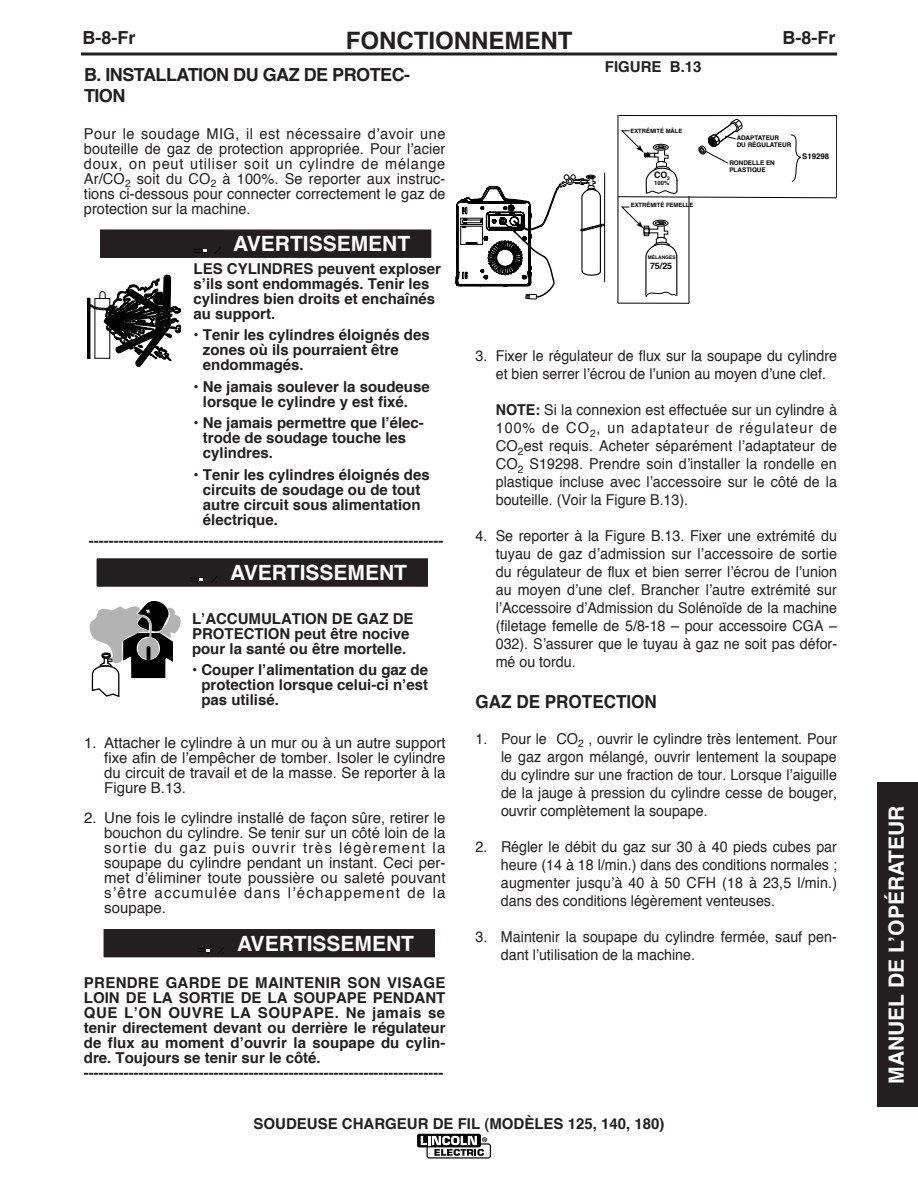
<style>
.page{position:relative;width:918px;height:1188px;background:#fff}
.page>*{position:absolute;margin:0;border:0;box-sizing:border-box;transform-origin:0 0}
.t1{font:700 24px "Helvetica";color:#231f20}
.t2{font:700 21px "Helvetica";color:#fff}
.t3{font:700 18px/21.6px "Helvetica";letter-spacing:-.03em;color:#231f20}
.t4{font:700 18px "Helvetica";color:#231f20;scale:.95 1}
.t5{font:15px/18px "Helvetica";color:#231f20;text-align:justify;scale:.95 1}
.t6{font:700 15px/15px "Helvetica";color:#231f20}
.t7{font:15px/15px "Helvetica";color:#231f20;text-align:justify}
.t8{font:700 8.85px "Helvetica";color:#000}
.t9{font:700 7.8px "Helvetica";color:#000}
.t10{font:700 6.3px/7.6px "Helvetica";color:#000}
.t11{font:700 5.85px "Helvetica";color:#000}
.t12{font:700 4.95px "Helvetica";color:#000}
.s1{font-weight:700}
</style>
<div class="page">
<svg style="left:81px;top:52px;width:756px;height:4px;background:#595657"></svg>
<svg style="left:417px;top:1134px;width:64px;height:13px"></svg>
<svg style="left:421px;top:1136px;width:70px;height:23px"></svg>
<hr style="left:604px;top:173px;width:1px;height:108px;background:#000">
<hr style="left:688px;top:197px;width:1px;height:106px;background:#000">
<hr style="left:617px;top:115px;width:1px;height:188px;background:#000">
<hr style="left:618px;top:303px;width:71px;height:1px;background:#000">
<svg style="left:621px;top:206px;width:57px;height:91px"></svg>
<svg style="left:617px;top:115px;width:220px;height:84px"></svg>
<svg style="left:456px;top:174px;width:149px;height:125px"></svg>
<div style="left:100px;top:229px;width:331px;height:29px;background:#231f20"></div>
<div style="left:97px;top:226px;width:337px;height:35px;border:3px solid #fff"></div>
<svg style="left:193px;top:248px;width:27px;height:6px"></svg>
<div style="left:87px;top:298px;width:3px;height:61px;border:1px solid #000"></div>
<svg style="left:89px;top:274px;width:92px;height:93px"></svg>
<svg style="left:89px;top:601px;width:92px;height:97px"></svg>
<div style="left:97px;top:558px;width:331px;height:29px;background:#231f20"></div>
<div style="left:94px;top:555px;width:337px;height:35px;border:3px solid #fff"></div>
<svg style="left:190px;top:576px;width:27px;height:7px"></svg>
<div style="left:104px;top:929px;width:331px;height:28px;background:#231f20"></div>
<div style="left:101px;top:926px;width:337px;height:34px;border:3px solid #fff"></div>
<svg style="left:197px;top:947px;width:27px;height:7px"></svg>
<div style="left:878px;top:782px;width:40px;height:325px;background:#231f20"></div>
<p class="t3" style="left:82px;top:28px;width:54px">B-8-Fr</p>
<h1 class="t1" style="left:346px;top:31px;width:228px">FONCTIONNEMENT</h1>
<p class="t3" style="left:783px;top:28px;width:54px">B-8-Fr</p>
<p class="t3" style="left:84px;top:65px;width:328px">B. INSTALLATION DU GAZ DE PROTEC-<br>TION</p>
<p class="t7" style="left:84px;top:127px;width:363px">Pour le soudage MIG, il est nécessaire d’avoir une bouteille de gaz de protection appropriée. Pour l’acier doux, on peut utiliser soit un cylindre de mélange Ar/CO<sub>2</sub> soit du CO<sub>2</sub> à 100%. Se reporter aux instruc&shy;tions ci-dessous pour connecter correctement le gaz de protection sur la machine.</p>
<h2 class="t2" style="left:233px;top:235px;width:178px">AVERTISSEMENT</h2>
<p class="t6" style="left:194px;top:262px;width:249px">LES CYLINDRES peuvent exploser s’ils sont endommagés. Tenir les cylindres bien droits et enchaînés au support.</p>
<p class="t6" style="left:203px;top:329px;width:228px;text-indent:-9px">• Tenir les cylindres éloignés des zones où ils pourraient être endommagés.</p>
<p class="t6" style="left:203px;top:380px;width:228px;text-indent:-9px">• Ne jamais soulever la soudeuse lorsque le cylindre y est fixé.</p>
<p class="t6" style="left:203px;top:417px;width:222px;text-indent:-9px">• Ne jamais permettre que l’élec&shy;trode de soudage touche les cylindres.</p>
<p class="t6" style="left:203px;top:468px;width:228px;text-indent:-9px">• Tenir les cylindres éloignés des circuits de soudage ou de tout autre circuit sous alimentation électrique.</p>
<p class="t6" style="left:89px;top:535px;width:356px">-----------------------------------------------------------------------</p>
<h2 class="t2" style="left:230px;top:564px;width:178px">AVERTISSEMENT</h2>
<p class="t6" style="left:192px;top:612px;width:223px">L’ACCUMULATION DE GAZ DE<br>PROTECTION peut être nocive pour la santé ou être mortelle.</p>
<p class="t6" style="left:201px;top:664px;width:228px;text-align:justify;text-indent:-9px">• Couper l’alimentation du gaz de protection lorsque celui-ci n’est pas utilisé.</p>
<p class="t7" style="left:104px;top:737px;width:343px;text-indent:-20px">1. Attacher le cylindre à un mur ou à un autre support fixe afin de l’empêcher de tomber. Isoler le cylindre du circuit de travail et de la masse. Se reporter à la Figure B.13.</p>
<p class="t7" style="left:104px;top:812px;width:343px;text-indent:-20px">2. Une fois le cylindre installé de façon sûre, retirer le bouchon du cylindre. Se tenir sur un côté loin de la sortie du gaz puis ouvrir très légèrement la soupape du cylindre pendant un instant. Ceci per&shy;met d’éliminer toute poussière ou saleté pouvant s’être accumulée dans l’échappement de la soupape.</p>
<h2 class="t2" style="left:237px;top:935px;width:178px">AVERTISSEMENT</h2>
<p class="t6" style="left:84px;top:977px;width:363px">PRENDRE GARDE DE MAINTENIR SON VISAGE LOIN DE LA SORTIE DE LA SOUPAPE PENDANT QUE L’ON OUVRE LA SOUPAPE. Ne jamais se tenir directement devant ou derrière le régulateur de flux au moment d’ouvrir la soupape du cylin&shy;dre. Toujours se tenir sur le côté. ------------------------------------------------------------------------</p>
<p class="t6" style="left:605px;top:60px;width:98px">FIGURE B.13</p>
<p class="t11" style="left:630px;top:128px;width:53px">EXTRÉMITÉ MÂLE</p>
<p class="t8" style="left:654px;top:172px;width:15px">CO</p>
<p class="t12" style="left:667px;top:176px;width:4px">2</p>
<p class="t11" style="left:654px;top:181px;width:17px">100%</p>
<p class="t11" style="left:631px;top:203px;width:64px">EXTRÉMITÉ FEMELLE</p>
<p class="t12" style="left:648px;top:255px;width:29px">MÉLANGES</p>
<p class="t8" style="left:650px;top:262px;width:24px">75/25</p>
<p class="t10" style="left:737px;top:134px;width:56px">ADAPTATEUR<br>DU RÉGULATEUR</p>
<p class="t10" style="left:729px;top:159px;width:47px">RONDELLE EN<br>PLASTIQUE</p>
<p class="t9" style="left:802px;top:153px;width:29px">S19298</p>
<p class="t5" style="left:496px;top:348px;width:361px;text-indent:-20px">3. Fixer le régulateur de flux sur la soupape du cylindre et bien serrer l’écrou de l’union au moyen d’une clef.</p>
<p class="t5" style="left:496px;top:402px;width:361px"><span class="s1">NOTE:</span> Si la connexion est effectuée sur un cylindre à 100% de CO<sub>2</sub>, un adaptateur de régulateur de CO<sub>2</sub>est requis. Acheter séparément l’adaptateur de CO<sub>2</sub> S19298. Prendre soin d’installer la rondelle en plastique incluse avec l’accessoire sur le côté de la bouteille. (Voir la Figure B.13).</p>
<p class="t5" style="left:496px;top:528px;width:361px;text-indent:-20px">4. Se reporter à la Figure B.13. Fixer une extrémité du tuyau de gaz d’admission sur l’accessoire de sortie du régulateur de flux et bien serrer l’écrou de l’union au moyen d’une clef. Brancher l’autre extrémité sur l’Accessoire d’Admission du Solénoïde de la machine (filetage femelle de 5/8-18 – pour accessoire CGA – 032). S’assurer que le tuyau à gaz ne soit pas défor&shy;mé ou tordu.</p>
<p class="t4" style="left:476px;top:694px;width:193px">GAZ DE PROTECTION</p>
<p class="t5" style="left:501px;top:731px;width:355px;text-indent:-26px">1. Pour le CO<sub>2</sub> , ouvrir le cylindre très lentement. Pour le gaz argon mélangé, ouvrir lentement la soupape du cylindre sur une fraction de tour. Lorsque l’aiguille de la jauge à pression du cylindre cesse de bouger, ouvrir complètement la soupape.</p>
<p class="t5" style="left:501px;top:839px;width:355px;text-indent:-25px">2. Régler le débit du gaz sur 30 à 40 pieds cubes par heure (14 à 18 l/min.) dans des conditions normales ; augmenter jusqu’à 40 à 50 CFH (18 à 23,5 l/min.) dans des conditions légèrement venteuses.</p>
<p class="t5" style="left:501px;top:929px;width:355px;text-indent:-25px">3. Maintenir la soupape du cylindre fermée, sauf pen&shy;dant l’utilisation de la machine.</p>
<p class="t6" style="left:254px;top:1118px;width:412px">SOUDEUSE CHARGEUR DE FIL (MODÈLES 125, 140, 180)</p>
<h2 class="t2" style="left:888px;top:1084px;width:280px;rotate:-90deg">MANUEL DE L’OPÉRATEUR</h2>
</div>
